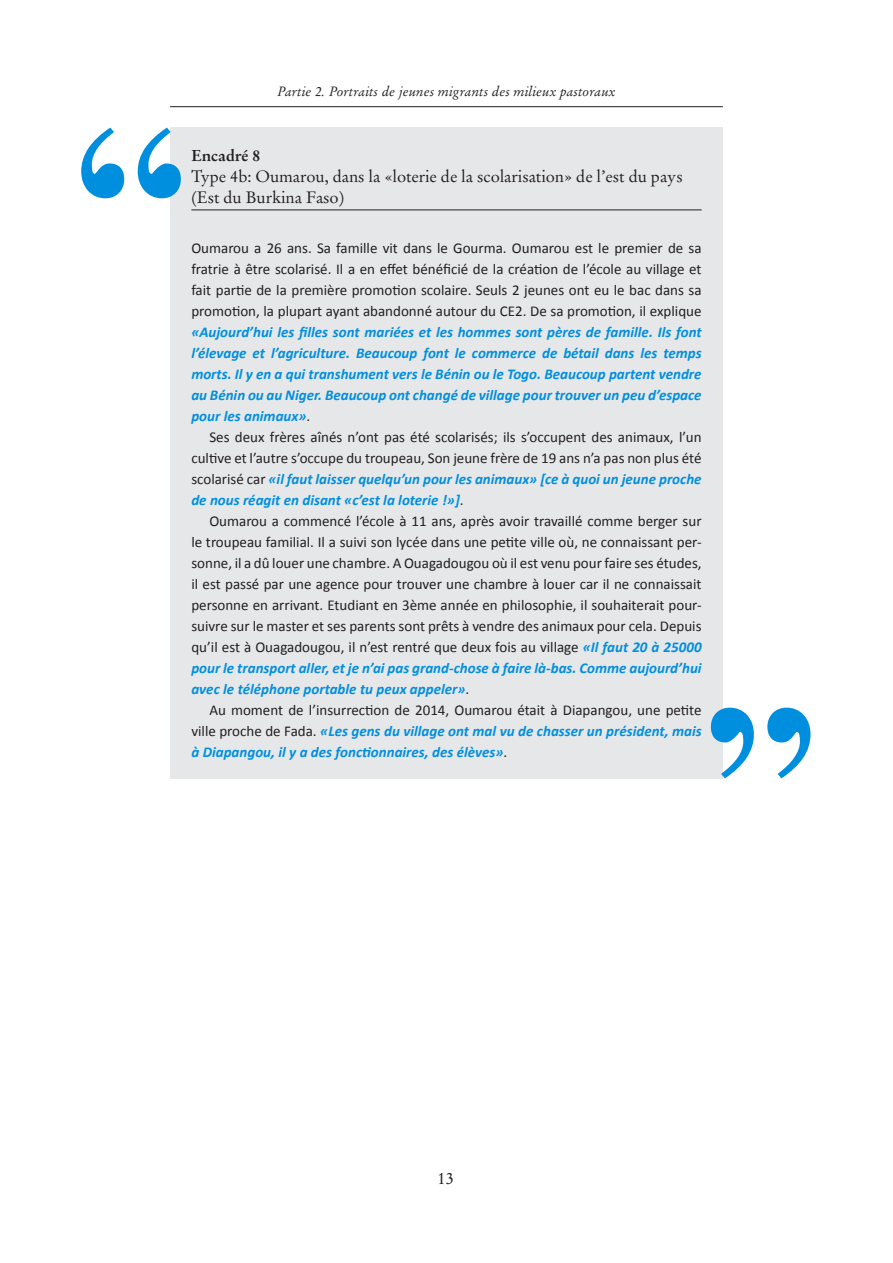
<style>
.page{position:relative;width:893px;height:1263px;background:#fff}
.page>*{position:absolute;margin:0;border:0;box-sizing:border-box;transform-origin:0 0}
.BoxTitle{font:16.5px/21px "Stempel Garamond LT Std";letter-spacing:-.005em;color:#231f20}
.BoxTitle-2{font:700 15.75px "Stempel Garamond LT Std";letter-spacing:-.005em;color:#231f20}
.BoxNewPara{font:15px/21px "Calibri";color:#231f20;text-align:justify}
.BoxNewPara1{font:italic 700 15px/21px "Calibri";color:#008fde;text-align:justify}
.BoxNewPara-2{font:italic 700 15px/21px "Calibri";color:#008fde;text-align:justify}
.RunningHead{font:italic 13.5px "Stempel Garamond LT Std";color:#231f20}
.s1{font-weight:400;font-style:normal;color:#231f20}
.s2{font-weight:700;font-style:italic;color:#008fde}
</style>
<div class="page">
<hr style="left:170px;top:106px;width:553px;height:1px;background:#231f20">
<div style="left:170px;top:127px;width:553px;height:651px;background:#e6e7e9"></div>
<hr style="left:191px;top:209px;width:511px;height:1px;background:#231f20">
<svg style="left:81px;top:128px;width:100px;height:70px"></svg>
<svg style="left:711px;top:708px;width:99px;height:70px"></svg>
<p class="RunningHead" style="left:277px;top:84px;width:340px">Partie 2. Portraits de jeunes migrants des milieux pastoraux</p>
<p class="BoxTitle-2" style="left:191px;top:146px;width:70px">Encadré 8</p>
<p class="BoxTitle" style="left:191px;top:166px;width:493px">Type 4b: Oumarou, dans la «loterie de la scolarisation» de l’est du pays (Est du Burkina Faso)</p>
<p class="BoxNewPara1" style="left:191px;top:237px;width:512px"><span class="s1">Oumarou a 26 ans. Sa famille vit dans le Gourma. Oumarou est le premier de sa fratrie à être scolarisé. Il a en effet bénéficié de la création de l’école au village et fait partie de la première promotion scolaire. Seuls 2 jeunes ont eu le bac dans sa promotion, la plupart ayant abandonné autour du CE2. De sa promotion, il explique </span>«Aujourd’hui les filles sont mariées et les hommes sont pères de famille. Ils font l’élevage et l’agriculture. Beaucoup font le commerce de bétail dans les temps morts. Il y en a qui transhument vers le Bénin ou le Togo. Beaucoup partent vendre au Bénin ou au Niger. Beaucoup ont changé de village pour trouver un peu d’espace pour les animaux»<span class="s1">.</span></p>
<p class="BoxNewPara" style="left:191px;top:426px;width:512px;text-indent:18px">Ses deux frères aînés n’ont pas été scolarisés; ils s’occupent des animaux, l’un cultive et l’autre s’occupe du troupeau, Son jeune frère de 19 ans n’a pas non plus été scolarisé car <span class="s2">«il faut laisser quelqu’un pour les animaux» [ce à quoi un jeune proche de nous réagit en disant «c’est la loterie !»]</span>.</p>
<p class="BoxNewPara" style="left:191px;top:510px;width:512px;text-indent:18px">Oumarou a commencé l’école à 11 ans, après avoir travaillé comme berger sur le troupeau familial. Il a suivi son lycée dans une petite ville où, ne connaissant per&shy;sonne, il a dû louer une chambre. A Ouagadougou où il est venu pour faire ses études, il est passé par une agence pour trouver une chambre à louer car il ne connaissait personne en arrivant. Etudiant en 3ème année en philosophie, il souhaiterait pour&shy;suivre sur le master et ses parents sont prêts à vendre des animaux pour cela. Depuis qu’il est à Ouagadougou, il n’est rentré que deux fois au village <span class="s2">«Il faut 20 à 25000 pour le transport aller, et je n’ai pas grand-chose à faire là-bas. Comme aujourd’hui avec le téléphone portable tu peux appeler»</span>.</p>
<p class="BoxNewPara-2" style="left:191px;top:699px;width:512px;text-indent:18px"><span class="s1">Au moment de l’insurrection de 2014, Oumarou était à Diapangou, une petite ville proche de Fada.</span> «Les gens du village ont mal vu de chasser un président, mais à Diapangou, il y a des fonctionnaires, des élèves»<span class="s1">.</span></p>
<p class="BoxTitle" style="left:437px;top:1168px;width:18px">13</p>
</div>
